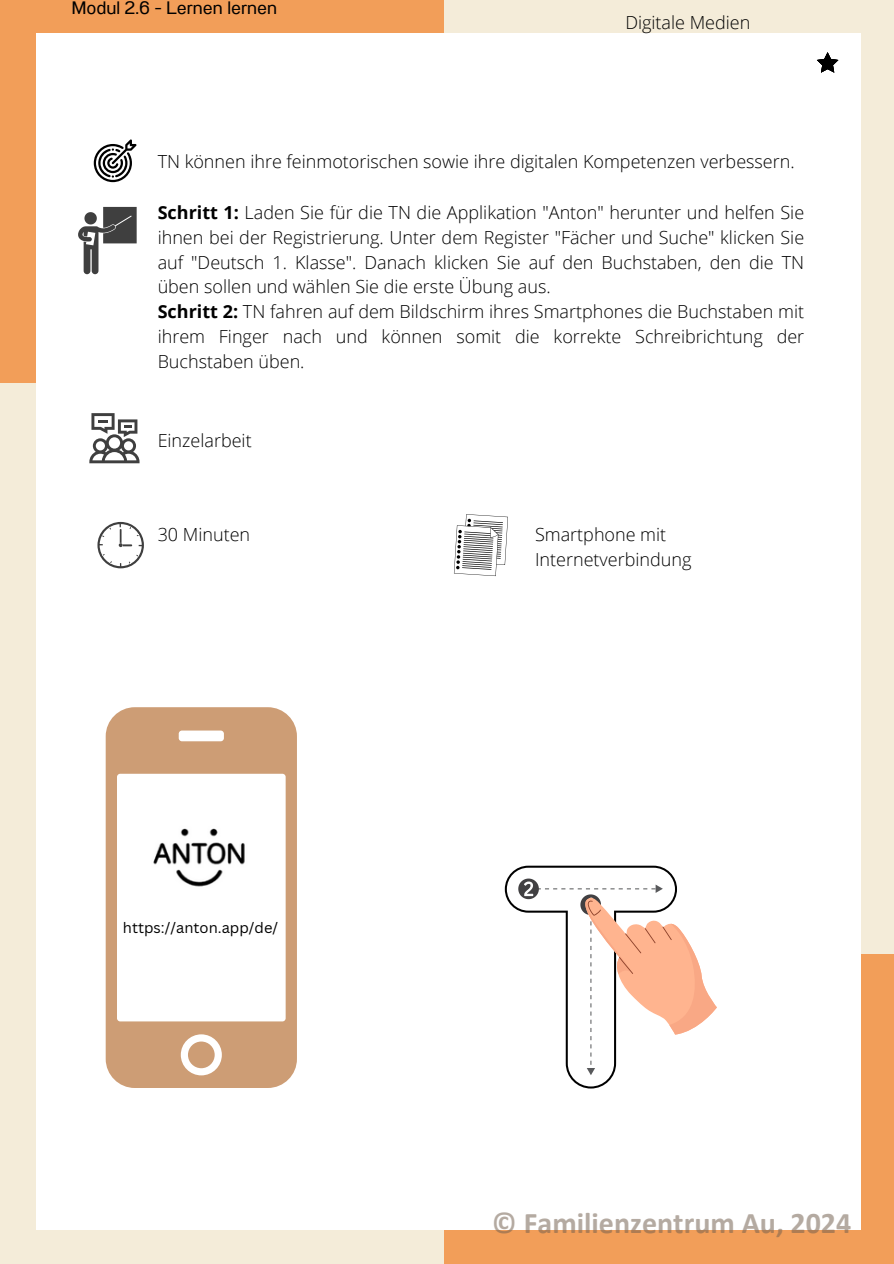
<style>
.page{position:relative;width:894px;height:1264px;background:#fff}
.page>*{position:absolute;margin:0;border:0;box-sizing:border-box;transform-origin:0 0}
.t1{font:700 30px "Calibri";color:rgb(114 95 78/.53)}
.t2{font:300 18px/24.8px "Open Sans";color:#000}
.t3{font:18px "Anantason";color:#000}
.t4{font:14.7px "Canva Sans";color:#000}
.s1{font-weight:700}
</style>
<div class="page">
<div style="left:0;top:383px;width:36px;height:880px;background:#f4ecd9"></div>
<div style="left:860px;top:953px;width:33px;height:310px;background:#f29e59"></div>
<div style="left:0;top:0;width:36px;height:383px;background:#f29e59"></div>
<div style="left:860px;top:0;width:33px;height:953px;background:#f4ecd9"></div>
<div style="left:443px;top:0;width:450px;height:33px;background:#f4ecd9"></div>
<div style="left:443px;top:1230px;width:450px;height:33px;background:#f29e59"></div>
<div style="left:0;top:0;width:443px;height:33px;background:#f29e59"></div>
<div style="left:0;top:1230px;width:443px;height:33px;background:#f4ecd9"></div>
<svg style="left:94px;top:139px;width:42px;height:43px"></svg>
<svg style="left:78px;top:207px;width:59px;height:67px"></svg>
<svg style="left:89px;top:413px;width:50px;height:50px"></svg>
<svg style="left:97px;top:522px;width:47px;height:46px"></svg>
<svg style="left:454px;top:514px;width:54px;height:62px"></svg>
<svg style="left:817px;top:52px;width:21px;height:20px"></svg>
<svg style="left:106px;top:707px;width:191px;height:380px"></svg>
<img style="left:144px;top:816px;width:119px;height:79px">
<svg style="left:504px;top:865px;width:213px;height:223px"></svg>
<h1 class="t3" style="left:72px;top:-2px;width:206px">Modul 2.6 - Lernen lernen</h1>
<p class="t2" style="left:625px;top:10px;width:126px">Digitale Medien</p>
<p class="t2" style="left:158px;top:148px;width:638px">TN können ihre feinmotorischen sowie ihre digitalen Kompetenzen verbessern.</p>
<h1 class="t2" style="left:158px;top:200px;width:648px"><span class="s1">Schritt 1:</span> Laden Sie für die TN die Applikation "Anton" herunter und helfen Sie ihnen bei der Registrierung. Unter dem Register "Fächer und Suche" klicken Sie auf "Deutsch 1. Klasse". Danach klicken Sie auf den Buchstaben, den die TN üben sollen und wählen Sie die erste Übung aus.<br><span class="s1">Schritt 2:</span> TN fahren auf dem Bildschirm ihres Smartphones die Buchstaben mit ihrem Finger nach und können somit die korrekte Schreibrichtung der Buchstaben üben.</h1>
<h1 class="t2" style="left:158px;top:428px;width:95px">Einzelarbeit</h1>
<p class="t2" style="left:158px;top:522px;width:94px">30 Minuten</p>
<p class="t2" style="left:535px;top:522px;width:158px">Smartphone mit<br>Internetverbindung</p>
<h1 class="t4" style="left:123px;top:916px;width:157px">https://anton.app/de/</h1>
<h1 class="t1" style="left:492px;top:1210px;width:361px">© Familienzentrum Au, 2024</h1>
</div>
